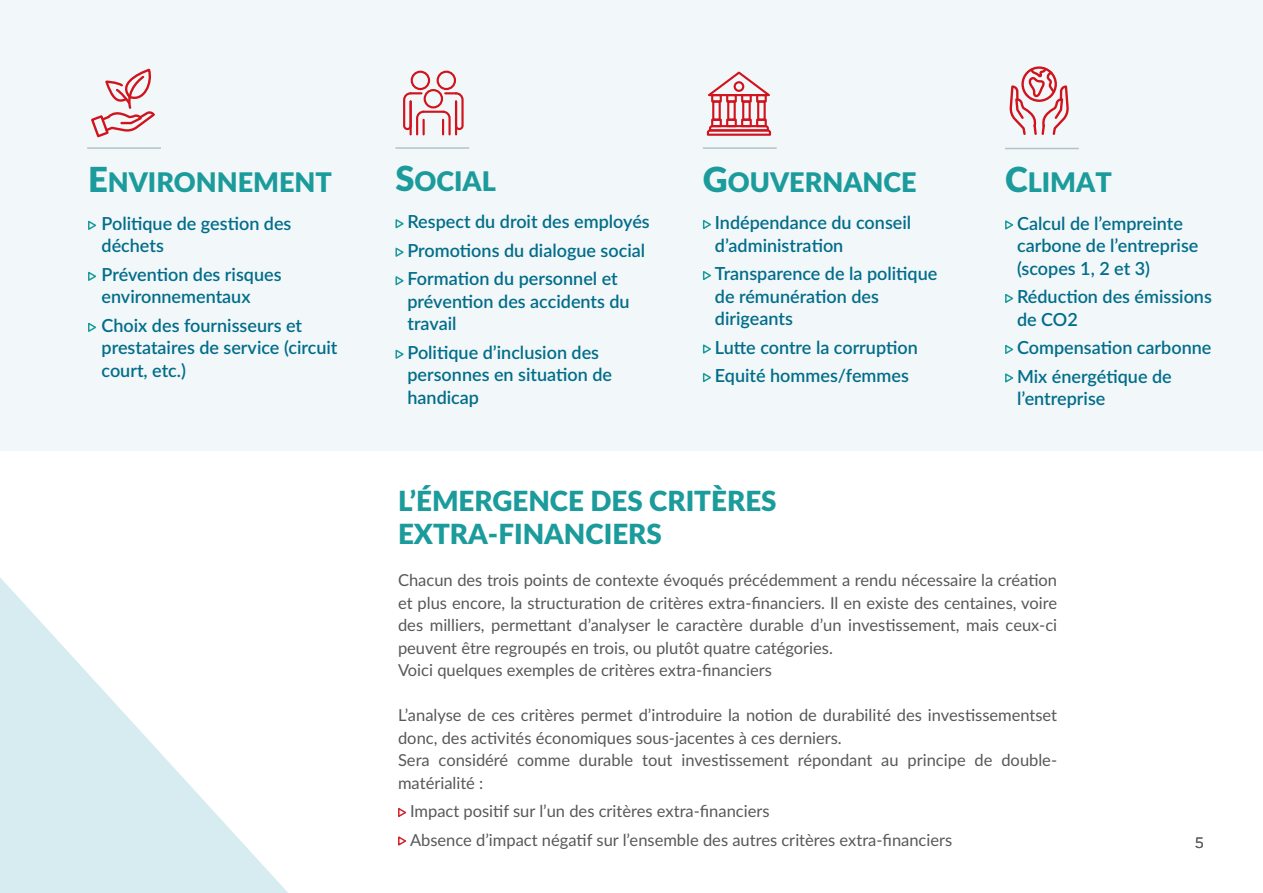
<style>
.page{position:relative;width:1263px;height:893px;background:#fff}
.page>*{position:absolute;margin:0;border:0;box-sizing:border-box;transform-origin:0 0}
.t1{font:900 27.75px/33px "Lato Latin";color:#1b9b9b}
.t2{font:900 27px "Lato Latin";color:#1b9b9b}
.t3{font:600 18px/22.5px "Lato Latin";color:#016d8a}
.t4{font:16.5px/22.5px "Lato Latin";color:#57585a}
.t5{font:15px "Gotham";color:#5f5f62}
.s1{font-size:34.5px}
</style>
<div class="page">
<div style="left:0;top:0;width:1263px;height:451px;background:#f2f7f9"></div>
<svg style="left:0;top:577px;width:288px;height:316px;fill:#daedf2"></svg>
<svg style="left:398px;top:808px;width:9px;height:9px"></svg>
<svg style="left:398px;top:836px;width:8px;height:10px"></svg>
<svg style="left:1009px;top:66px;width:60px;height:69px"></svg>
<svg style="left:1005px;top:220px;width:9px;height:10px"></svg>
<svg style="left:1005px;top:294px;width:9px;height:9px"></svg>
<svg style="left:1005px;top:345px;width:9px;height:9px"></svg>
<svg style="left:1005px;top:373px;width:9px;height:10px"></svg>
<hr style="left:1005px;top:148px;width:74px;height:1px;background:#b4c1cd">
<svg style="left:88px;top:220px;width:9px;height:10px"></svg>
<svg style="left:88px;top:271px;width:9px;height:10px"></svg>
<svg style="left:88px;top:322px;width:9px;height:10px"></svg>
<hr style="left:87px;top:147px;width:74px;height:2px;background:#b4c1cd">
<svg style="left:91px;top:68px;width:64px;height:69px"></svg>
<svg style="left:707px;top:125px;width:65px;height:11px"></svg>
<div style="left:711px;top:119px;width:11px;height:8px;border:2px solid #d0131c"></div>
<div style="left:711px;top:94px;width:11px;height:9px;border:2px solid #d0131c"></div>
<div style="left:726px;top:119px;width:11px;height:8px;border:2px solid #d0131c"></div>
<div style="left:726px;top:94px;width:11px;height:9px;border:2px solid #d0131c"></div>
<div style="left:741px;top:119px;width:11px;height:8px;border:2px solid #d0131c"></div>
<div style="left:741px;top:94px;width:11px;height:9px;border:2px solid #d0131c"></div>
<div style="left:756px;top:119px;width:11px;height:8px;border:2px solid #d0131c"></div>
<div style="left:756px;top:94px;width:11px;height:9px;border:2px solid #d0131c"></div>
<div style="left:757px;top:100px;width:9px;height:21px;border:2px solid #d0131c"></div>
<div style="left:742px;top:100px;width:9px;height:21px;border:2px solid #d0131c"></div>
<div style="left:727px;top:100px;width:9px;height:21px;border:2px solid #d0131c"></div>
<div style="left:712px;top:100px;width:9px;height:21px;border:2px solid #d0131c"></div>
<svg style="left:708px;top:71px;width:62px;height:27px"></svg>
<div style="left:734px;top:81px;width:10px;height:11px;border:2px solid #d0131c;border-radius:50%"></div>
<svg style="left:702px;top:220px;width:9px;height:9px"></svg>
<svg style="left:702px;top:271px;width:9px;height:9px"></svg>
<svg style="left:702px;top:344px;width:9px;height:10px"></svg>
<svg style="left:702px;top:373px;width:9px;height:9px"></svg>
<hr style="left:703px;top:147px;width:74px;height:2px;background:#b4c1cd">
<svg style="left:403px;top:71px;width:61px;height:65px"></svg>
<svg style="left:395px;top:219px;width:9px;height:10px"></svg>
<svg style="left:395px;top:247px;width:9px;height:10px"></svg>
<svg style="left:395px;top:276px;width:9px;height:10px"></svg>
<svg style="left:395px;top:349px;width:9px;height:10px"></svg>
<hr style="left:395px;top:147px;width:74px;height:2px;background:#b4c1cd">
<h2 class="t2" style="left:88px;top:167px;width:245px"><span class="s1">E</span>NVIRONNEMENT</h2>
<p class="t3" style="left:102px;top:212px;width:191px">Politique de gestion des déchets</p>
<p class="t3" style="left:102px;top:263px;width:182px">Prévention des risques environnementaux</p>
<p class="t3" style="left:102px;top:314px;width:237px">Choix des fournisseurs et prestataires de service (circuit court, etc.)</p>
<h2 class="t2" style="left:395px;top:165px;width:102px"><span class="s1">S</span>OCIAL</h2>
<p class="t3" style="left:407px;top:207px;width:244px;line-height:28.5px">Respect du droit des employés<br>Promotions du dialogue social<br>Formation du personnel et</p>
<p class="t3" style="left:407px;top:290px;width:224px">prévention des accidents du travail</p>
<p class="t3" style="left:407px;top:341px;width:206px">Politique d’inclusion des personnes en situation de handicap</p>
<h2 class="t2" style="left:703px;top:166px;width:215px"><span class="s1">G</span>OUVERNANCE</h2>
<p class="t3" style="left:715px;top:211px;width:198px">Indépendance du conseil d’administration</p>
<p class="t3" style="left:715px;top:262px;width:224px">Transparence de la politique de rémunération des dirigeants</p>
<p class="t3" style="left:715px;top:333px;width:204px;line-height:28.5px">Lutte contre la corruption<br>Equité hommes/femmes</p>
<h1 class="t1" style="left:398px;top:484px;width:380px">L’ÉMERGENCE DES CRITÈRES<br>EXTRA-FINANCIERS</h1>
<h2 class="t2" style="left:1005px;top:166px;width:108px"><span class="s1">C</span>LIMAT</h2>
<p class="t3" style="left:1017px;top:212px;width:183px">Calcul de l’empreinte carbone de l’entreprise (scopes 1, 2 et 3)</p>
<p class="t3" style="left:1017px;top:285px;width:196px">Réduction des émissions de CO2</p>
<p class="t3" style="left:1017px;top:333px;width:196px;line-height:28.5px">Compensation carbonne<br>Mix énergétique de</p>
<p class="t3" style="left:1017px;top:387px;width:90px">l’entreprise</p>
<p class="t4" style="left:398px;top:569px;width:661px">Chacun des trois points de contexte évoqués précédemment a rendu nécessaire la création et plus encore, la structuration de critères extra-financiers. Il en existe des centaines, voire des milliers, permettant d’analyser le caractère durable d’un investissement, mais ceux-ci peuvent être regroupés en trois, ou plutôt quatre catégories.<br>Voici quelques exemples de critères extra-financiers</p>
<p class="t4" style="left:398px;top:704px;width:661px">L’analyse de ces critères permet d’introduire la notion de durabilité des investissementset donc, des activités économiques sous-jacentes à ces derniers.<br>Sera considéré comme durable tout investissement répondant au principe de double&shy;matérialité :</p>
<p class="t4" style="left:410px;top:797px;width:544px;line-height:28.5px">Impact positif sur l’un des critères extra-financiers<br>Absence d’impact négatif sur l’ensemble des autres critères extra-financiers</p>
<p class="t5" style="left:1195px;top:833px;width:11px">5</p>
</div>
